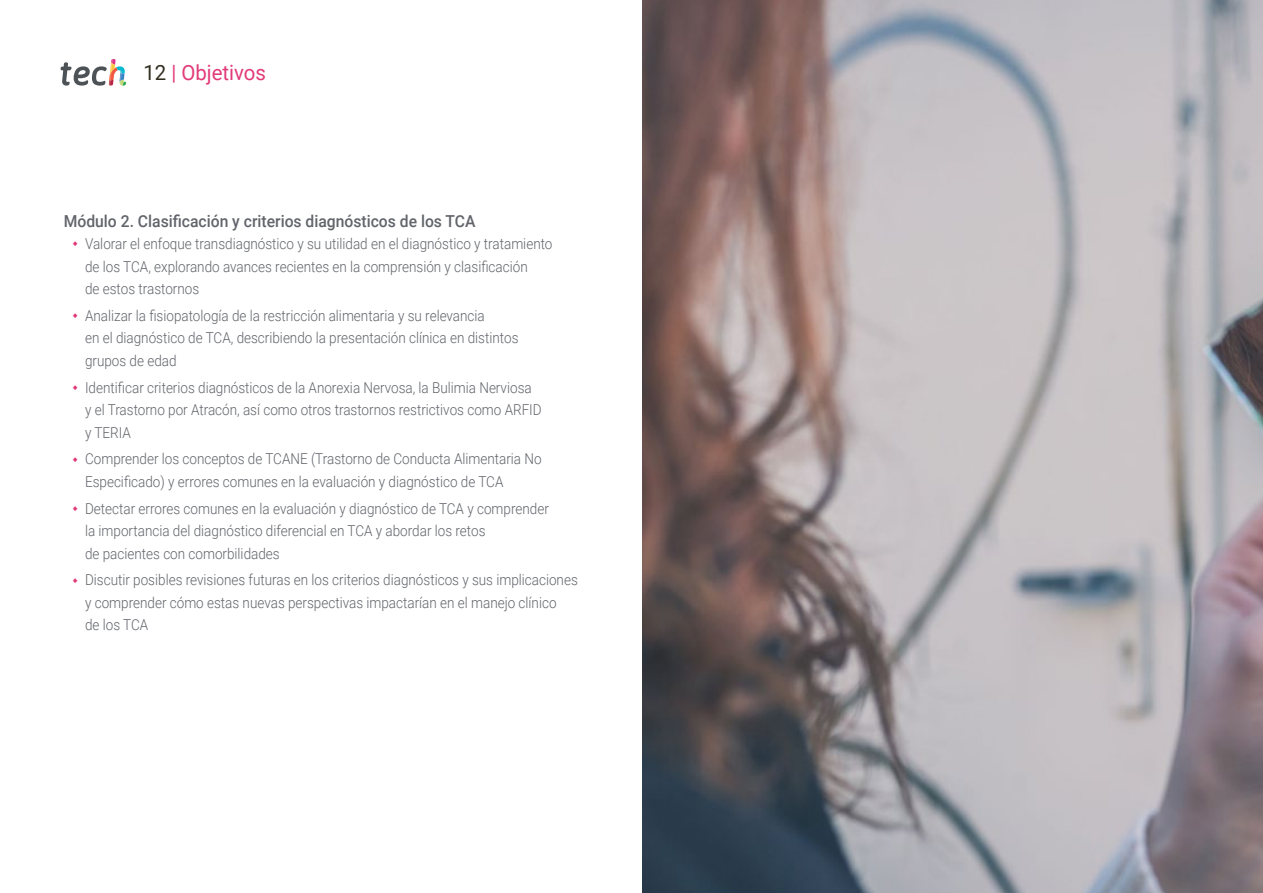
<style>
.page{position:relative;width:1263px;height:893px;background:#fff}
.page>*{position:absolute;margin:0;border:0;box-sizing:border-box;transform-origin:0 0}
.t1{font:21px "Roboto";color:#e23a79}
.t2{font:500 16.5px "Roboto";color:#61646a;scale:.95 1}
.t3{font:300 15px/22.5px "Roboto";color:#61646a;scale:.9 1}
.s1{color:#312e20}
</style>
<div class="page">
<img style="left:642px;top:0;width:621px;height:893px">
<svg style="left:61px;top:59px;width:65px;height:27px"></svg>
<h1 class="t1" style="left:144px;top:57px;width:124px"><span class="s1">12</span> | Objetivos</h1>
<p class="t2" style="left:64px;top:209px;width:435px">Módulo 2. Clasificación y criterios diagnósticos de los TCA</p>
<p class="t3" style="left:85px;top:232px;width:521px">Valorar el enfoque transdiagnóstico y su utilidad en el diagnóstico y tratamiento de los TCA, explorando avances recientes en la comprensión y clasificación<br>de estos trastornos</p>
<p class="t3" style="left:85px;top:304px;width:483px">Analizar la fisiopatología de la restricción alimentaria y su relevancia<br>en el diagnóstico de TCA, describiendo la presentación clínica en distintos grupos de edad</p>
<p class="t3" style="left:85px;top:375px;width:509px">Identificar criterios diagnósticos de la Anorexia Nervosa, la Bulimia Nerviosa y el Trastorno por Atracón, así como otros trastornos restrictivos como ARFID y TERIA</p>
<p class="t3" style="left:85px;top:447px;width:509px">Comprender los conceptos de TCANE (Trastorno de Conducta Alimentaria No<br>Especificado) y errores comunes en la evaluación y diagnóstico de TCA</p>
<p class="t3" style="left:85px;top:496px;width:517px">Detectar errores comunes en la evaluación y diagnóstico de TCA y comprender la importancia del diagnóstico diferencial en TCA y abordar los retos<br>de pacientes con comorbilidades</p>
<p class="t3" style="left:85px;top:568px;width:549px">Discutir posibles revisiones futuras en los criterios diagnósticos y sus implicaciones y comprender cómo estas nuevas perspectivas impactarían en el manejo clínico<br>de los TCA</p>
</div>
